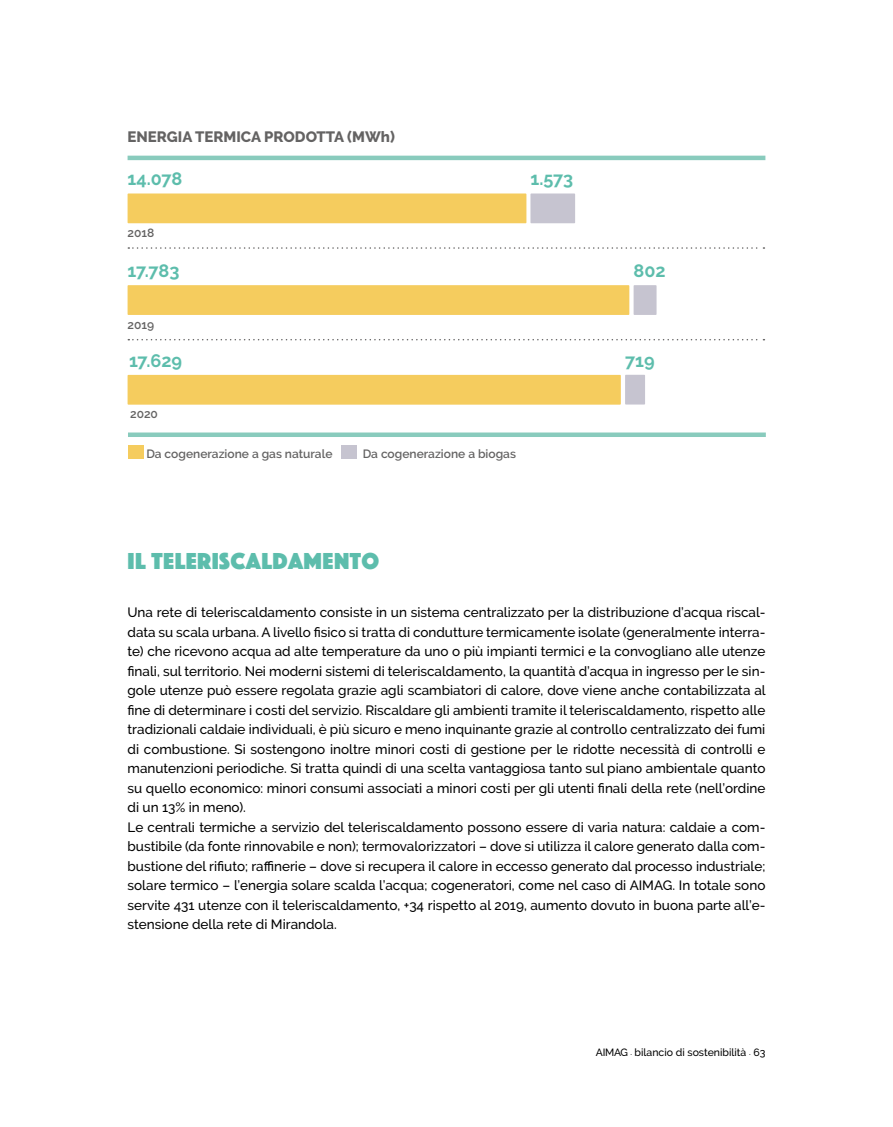
<style>
.page{position:relative;width:893px;height:1127px;background:#fff}
.page>*{position:absolute;margin:0;border:0;box-sizing:border-box;transform-origin:0 0}
.t1{font:24px "Phosphate Solid";letter-spacing:.02em;color:#5dbdac}
.t2{font:700 18px "Raleway";color:#5dbdac}
.t3{font:800 15px "Raleway";color:#646363}
.t4{font:500 13.5px/19.5px "Raleway";color:#000}
.t5{font:600 12px "Raleway";color:#646363}
.t6{font:500 10.5px "Raleway";color:#000}
.s1{font-size:4.5px}
</style>
<div class="page">
<svg style="left:128px;top:339px;width:636px;height:1px"></svg>
<div style="left:128px;top:193px;width:398px;height:30px;background:#f5cc5e"></div>
<div style="left:530px;top:193px;width:45px;height:30px;background:#c6c4d0"></div>
<svg style="left:128px;top:247px;width:636px;height:2px"></svg>
<hr style="left:128px;top:156px;width:637px;height:4px;background:#89cbbd">
<div style="left:128px;top:375px;width:493px;height:30px;background:#f5cc5e"></div>
<div style="left:625px;top:375px;width:20px;height:29px;background:#c6c4d0"></div>
<div style="left:128px;top:432px;width:638px;height:5px;background:#89cbbd"></div>
<div style="left:128px;top:445px;width:15px;height:13px;background:#f5cc5e"></div>
<div style="left:341px;top:445px;width:16px;height:13px;background:#c6c4d0"></div>
<div style="left:128px;top:285px;width:501px;height:30px;background:#f5cc5e"></div>
<div style="left:634px;top:285px;width:23px;height:30px;background:#c6c4d0"></div>
<p class="t3" style="left:128px;top:128px;width:269px">ENERGIA TERMICA PRODOTTA (MWh)</p>
<h2 class="t2" style="left:128px;top:168px;width:56px">14.078</h2>
<h2 class="t2" style="left:530px;top:168px;width:44px">1.573</h2>
<p class="t5" style="left:128px;top:226px;width:28px">2018</p>
<h2 class="t2" style="left:128px;top:260px;width:53px">17.783</h2>
<h2 class="t2" style="left:634px;top:260px;width:34px">802</h2>
<p class="t5" style="left:128px;top:318px;width:28px">2019</p>
<h2 class="t2" style="left:129px;top:350px;width:55px">17.629</h2>
<h2 class="t2" style="left:625px;top:350px;width:31px">719</h2>
<p class="t5" style="left:130px;top:407px;width:29px">2020</p>
<p class="t5" style="left:146px;top:447px;width:188px">Da cogenerazione a gas naturale</p>
<p class="t5" style="left:363px;top:447px;width:155px">Da cogenerazione a biogas</p>
<h1 class="t1" style="left:128px;top:544px;width:253px">IL TELERISCALDAMENTO</h1>
<p class="t4" style="left:128px;top:603px;width:640px">Una rete di teleriscaldamento consiste in un sistema centralizzato per la distribuzione d’acqua riscal&shy;data su scala urbana. A livello fisico si tratta di condutture termicamente isolate (generalmente interra&shy;te) che ricevono acqua ad alte temperature da uno o più impianti termici e la convogliano alle utenze finali, sul territorio. Nei moderni sistemi di teleriscaldamento, la quantità d’acqua in ingresso per le sin&shy;gole utenze può essere regolata grazie agli scambiatori di calore, dove viene anche contabilizzata al fine di determinare i costi del servizio. Riscaldare gli ambienti tramite il teleriscaldamento, rispetto alle tradizionali caldaie individuali, è più sicuro e meno inquinante grazie al controllo centralizzato dei fumi di combustione. Si sostengono inoltre minori costi di gestione per le ridotte necessità di controlli e manutenzioni periodiche. Si tratta quindi di una scelta vantaggiosa tanto sul piano ambientale quanto su quello economico: minori consumi associati a minori costi per gli utenti finali della rete (nell’ordine di un 13% in meno).<br>Le centrali termiche a servizio del teleriscaldamento possono essere di varia natura: caldaie a com&shy;bustibile (da fonte rinnovabile e non); termovalorizzatori – dove si utilizza il calore generato dalla com&shy;bustione del rifiuto; raffinerie – dove si recupera il calore in eccesso generato dal processo industriale; solare termico – l’energia solare scalda l’acqua; cogeneratori, come nel caso di AIMAG. In totale sono servite 431 utenze con il teleriscaldamento, +34 rispetto al 2019, aumento dovuto in buona parte all’e&shy;stensione della rete di Mirandola.</p>
<p class="t6" style="left:596px;top:1046px;width:171px">AIMAG <span class="s1">•</span> bilancio di sostenibilità <span class="s1">•</span> 63</p>
</div>
